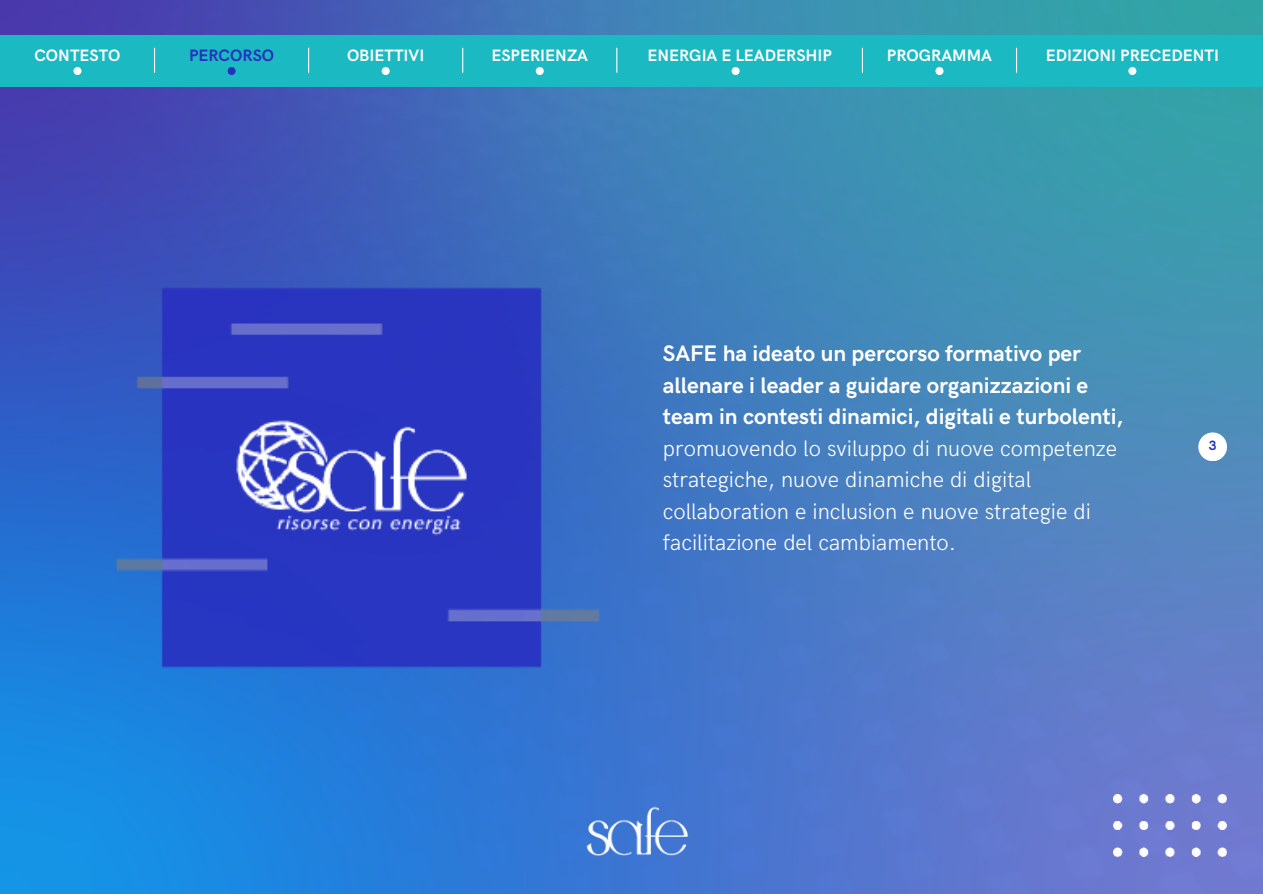
<style>
.page{position:relative;width:1263px;height:894px;background:#fff}
.page>*{position:absolute;margin:0;border:0;box-sizing:border-box;transform-origin:0 0}
.t1{font:300 22.5px/31.5px "HK Grotesk";color:#fff}
.t2{font:700 22.5px/31.5px "HK Grotesk";color:#fff}
.t3{font:700 16.5px "HK Grotesk";color:#fff}
.t4{font:700 16.5px "HK Grotesk";color:#2830bf}
.t5{font:700 13.5px "HK Grotesk";color:#2830bf}
</style>
<div class="page">
<img style="left:0;top:0;width:1263px;height:893px">
<div style="left:0;top:35px;width:1263px;height:52px;background:#1bb9c1"></div>
<svg style="left:154px;top:48px;width:1px;height:25px"></svg>
<svg style="left:308px;top:48px;width:1px;height:25px"></svg>
<div style="left:228px;top:67px;width:8px;height:8px;background:#2830bf;border-radius:50%"></div>
<img style="left:581px;top:804px;width:114px;height:61px">
<img style="left:1113px;top:794px;width:114px;height:62px">
<div style="left:1198px;top:432px;width:29px;height:29px;background:#fff;border-radius:50%"></div>
<img style="left:108px;top:262px;width:505px;height:436px">
<div style="left:73px;top:67px;width:9px;height:8px;background:#fff;border-radius:50%"></div>
<div style="left:382px;top:67px;width:8px;height:8px;background:#fff;border-radius:50%"></div>
<div style="left:536px;top:67px;width:8px;height:8px;background:#fff;border-radius:50%"></div>
<div style="left:935px;top:67px;width:8px;height:8px;background:#fff;border-radius:50%"></div>
<div style="left:1128px;top:67px;width:8px;height:8px;background:#fff;border-radius:50%"></div>
<div style="left:732px;top:67px;width:8px;height:8px;background:#fff;border-radius:50%"></div>
<svg style="left:462px;top:48px;width:1px;height:25px"></svg>
<svg style="left:616px;top:48px;width:1px;height:25px"></svg>
<svg style="left:862px;top:48px;width:1px;height:25px"></svg>
<svg style="left:1016px;top:48px;width:1px;height:25px"></svg>
<p class="t3" style="left:34px;top:46px;width:88px">CONTESTO</p>
<p class="t3" style="left:347px;top:46px;width:79px">OBIETTIVI</p>
<p class="t3" style="left:491px;top:46px;width:98px">ESPERIENZA</p>
<p class="t3" style="left:647px;top:46px;width:186px">ENERGIA E LEADERSHIP</p>
<p class="t3" style="left:887px;top:46px;width:107px">PROGRAMMA</p>
<p class="t3" style="left:1046px;top:46px;width:175px">EDIZIONI PRECEDENTI</p>
<p class="t4" style="left:189px;top:46px;width:87px">PERCORSO</p>
<p class="t2" style="left:663px;top:338px;width:462px">SAFE ha ideato un percorso formativo per allenare i leader a guidare organizzazioni e team in contesti dinamici, digitali e turbolenti,</p>
<p class="t1" style="left:663px;top:433px;width:456px">promuovendo lo sviluppo di nuove competenze strategiche, nuove dinamiche di digital collaboration e inclusion e nuove strategie di facilitazione del cambiamento.</p>
<p class="t5" style="left:1209px;top:438px;width:9px">3</p>
</div>
